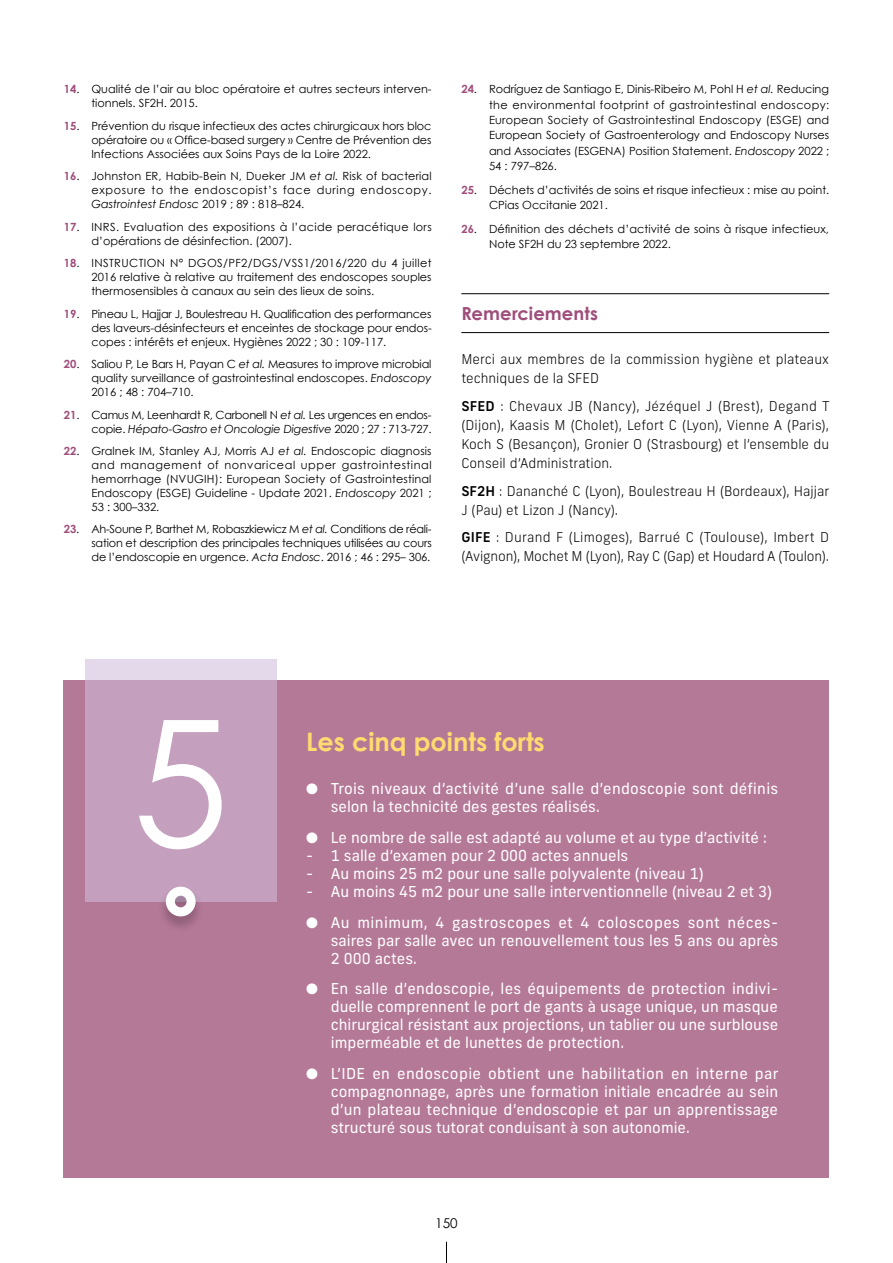
<style>
.page{position:relative;width:893px;height:1263px;background:#fff}
.page>*{position:absolute;margin:0;border:0;box-sizing:border-box;transform-origin:0 0}
.t1{font:175.5px "Century Gothic";color:#fff}
.t2{font:700 25.5px "Century Gothic";color:#ffdb70}
.t3{font:700 18px "Century Gothic";letter-spacing:.005em;color:#9f4d7a}
.t4{font:15px/18px "New Frank";color:#fff;text-align:justify}
.t5{font:300 13.5px/19px "New Frank";color:#000}
.t6{font:13.5px "Century Gothic";color:#000}
.t7{font:11.25px/14px "Century Gothic";color:#000;text-align:justify}
.t8{font:11.25px/14px "Century Gothic";letter-spacing:-.025em;color:#000;text-align:right}
.t9{font:11.25px/14px "Century Gothic";letter-spacing:.03em;color:#000}
.s1{font-weight:700;color:#9f4d7a}
.s2{font-style:italic}
.s3{font-weight:500}
</style>
<div class="page">
<svg style="left:446px;top:1242px;width:1px;height:21px"></svg>
<hr style="left:461px;top:293px;width:368px;height:1px;background:#000">
<hr style="left:461px;top:332px;width:368px;height:1px;background:#000">
<div style="left:64px;top:680px;width:765px;height:498px;background:#b57998"></div>
<svg style="left:85px;top:659px;width:191px;height:242px;background:#c6a4c1"></svg>
<div style="left:157px;top:886px;width:47px;height:48px;background:#000;opacity:.25"></div>
<svg style="left:166px;top:887px;width:30px;height:29px"></svg>
<p class="t7" style="left:91px;top:82px;width:342px;text-indent:-28px"><span class="s1">14</span>. Qualité de l’air au bloc opératoire et autres secteurs interven&shy;tionnels. SF2H. 2015.</p>
<p class="t7" style="left:91px;top:119px;width:342px;text-indent:-28px"><span class="s1">15</span>. Prévention du risque infectieux des actes chirurgicaux hors bloc opératoire ou « Office-based surgery » Centre de Prévention des Infections Associées aux Soins Pays de la Loire 2022.</p>
<p class="t7" style="left:91px;top:169px;width:342px;text-indent:-28px"><span class="s1">16</span>. Johnston ER, Habib-Bein N, Dueker JM <span class="s2">et al.</span> Risk of bacterial exposure to the endoscopist’s face during endoscopy.<br><span class="s2">Gastrointest Endosc</span> 2019 ; 89 : 818–824.</p>
<p class="t9" style="left:91px;top:220px;width:342px;text-indent:-28px"><span class="s1">17</span>. INRS. Evaluation des expositions à l’acide peracétique lors d’opérations de désinfection. (2007).</p>
<p class="t7" style="left:91px;top:256px;width:342px;text-indent:-28px"><span class="s1">18</span>. INSTRUCTION N° DGOS/PF2/DGS/VSS1/2016/220 du 4 juillet 2016 relative à relative au traitement des endoscopes souples thermosensibles à canaux au sein des lieux de soins.</p>
<p class="t7" style="left:91px;top:306px;width:342px;text-indent:-28px"><span class="s1">19</span>. Pineau L, Hajjar J, Boulestreau H. Qualification des performances des laveurs-désinfecteurs et enceintes de stockage pour endos&shy;copes : intérêts et enjeux. Hygiènes 2022 ; 30 : 109-117.</p>
<p class="t7" style="left:91px;top:357px;width:342px;text-indent:-28px"><span class="s1">20</span>. Saliou P, Le Bars H, Payan C <span class="s2">et al.</span> Measures to improve microbial quality surveillance of gastrointestinal endoscopes. <span class="s2">Endoscopy </span>2016 ; 48 : 704–710.</p>
<p class="t8" style="left:64px;top:407px;width:369px"><span class="s1">21</span>. Camus M, Leenhardt R, Carbonell N <span class="s2">et al.</span> Les urgences en endos&shy;copie. <span class="s2">Hépato-Gastro et Oncologie Digestive</span> 2020 ; 27 : 713-727.</p>
<p class="t7" style="left:91px;top:444px;width:342px;text-indent:-28px"><span class="s1">22</span>. Gralnek IM, Stanley AJ, Morris AJ <span class="s2">et al.</span> Endoscopic diagnosis and management of nonvariceal upper gastrointestinal hemorrhage (NVUGIH): European Society of Gastrointestinal Endoscopy (ESGE) Guideline - Update 2021. <span class="s2">Endoscopy</span> 2021 ; 53 : 300–332.</p>
<p class="t7" style="left:91px;top:522px;width:342px;text-indent:-28px"><span class="s1">23</span>. Ah-Soune P, Barthet M, Robaszkiewicz M <span class="s2">et al.</span> Conditions de réali&shy;sation et description des principales techniques utilisées au cours de l’endoscopie en urgence. <span class="s2">Acta Endosc</span>. 2016 ; 46 : 295– 306.</p>
<p class="t7" style="left:489px;top:82px;width:342px;line-height:15.3px;text-indent:-28px"><span class="s1">24</span>. Rodríguez de Santiago E, Dinis-Ribeiro M, Pohl H <span class="s2">et al.</span> Reducing the environmental footprint of gastrointestinal endoscopy:<br>European Society of Gastrointestinal Endoscopy (ESGE) and European Society of Gastroenterology and Endoscopy Nurses and Associates (ESGENA) Position Statement. <span class="s2">Endoscopy</span> 2022 ; 54 : 797–826.</p>
<p class="t7" style="left:489px;top:182px;width:342px;line-height:15.3px;text-indent:-28px"><span class="s1">25</span>. Déchets d’activités de soins et risque infectieux : mise au point.<br>CPias Occitanie 2021.</p>
<p class="t7" style="left:489px;top:221px;width:341px;line-height:15.3px;text-indent:-28px"><span class="s1">26</span>. Définition des déchets d’activité de soins à risque infectieux,<br>Note SF2H du 23 septembre 2022.</p>
<h3 class="t3" style="left:461px;top:299px;width:138px">Remerciements</h3>
<p class="t5" style="left:461px;top:350px;width:369px">Merci aux membres de la commission hygiène et plateaux techniques de la SFED</p>
<p class="t5" style="left:461px;top:396px;width:370px;text-align:justify"><span class="s3">SFED</span> : Chevaux JB (Nancy), Jézéquel J (Brest), Degand T (Dijon), Kaasis M (Cholet), Lefort C (Lyon), Vienne A (Paris), Koch S (Besançon), Gronier O (Strasbourg) et l’ensemble du Conseil d’Administration.</p>
<p class="t5" style="left:461px;top:481px;width:370px"><span class="s3">SF2H</span> : Dananché C (Lyon), Boulestreau H (Bordeaux), Hajjar<br>J (Pau) et Lizon J (Nancy).</p>
<p class="t5" style="left:461px;top:528px;width:369px"><span class="s3">GIFE</span> : Durand F (Limoges), Barrué C (Toulouse), Imbert D (Avignon), Mochet M (Lyon), Ray C (Gap) et Houdard A (Toulon).</p>
<h1 class="t1" style="left:132px;top:660px;width:99px">5</h1>
<h2 class="t2" style="left:306px;top:722px;width:240px">Les cinq points forts</h2>
<h3 class="t4" style="left:331px;top:780px;width:449px;text-indent:-25px">● Trois niveaux d’activité d’une salle d’endoscopie sont définis selon la technicité des gestes réalisés.</h3>
<h3 class="t4" style="left:306px;top:828px;width:462px">● Le nombre de salle est adapté au volume et au type d’activité :</h3>
<h3 class="t4" style="left:306px;top:846px;width:324px">- 1 salle d’examen pour 2 000 actes annuels</h3>
<h3 class="t4" style="left:306px;top:864px;width:399px">- Au moins 25 m2 pour une salle polyvalente (niveau 1)</h3>
<h3 class="t4" style="left:306px;top:882px;width:467px">- Au moins 45 m2 pour une salle interventionnelle (niveau 2 et 3)</h3>
<h3 class="t4" style="left:331px;top:913px;width:449px;text-indent:-25px">● Au minimum, 4 gastroscopes et 4 coloscopes sont néces&shy;saires par salle avec un renouvellement tous les 5 ans ou après 2 000 actes.</h3>
<h3 class="t4" style="left:331px;top:980px;width:449px;text-indent:-25px">● En salle d’endoscopie, les équipements de protection indivi&shy;duelle comprennent le port de gants à usage unique, un masque chirurgical résistant aux projections, un tablier ou une surblouse imperméable et de lunettes de protection.</h3>
<p class="t4" style="left:331px;top:1065px;width:449px;text-indent:-25px">● L’IDE en endoscopie obtient une habilitation en interne par compagnonnage, après une formation initiale encadrée au sein d’un plateau technique d’endoscopie et par un apprentissage structuré sous tutorat conduisant à son autonomie.</p>
<p class="t6" style="left:435px;top:1214px;width:24px">150</p>
</div>
